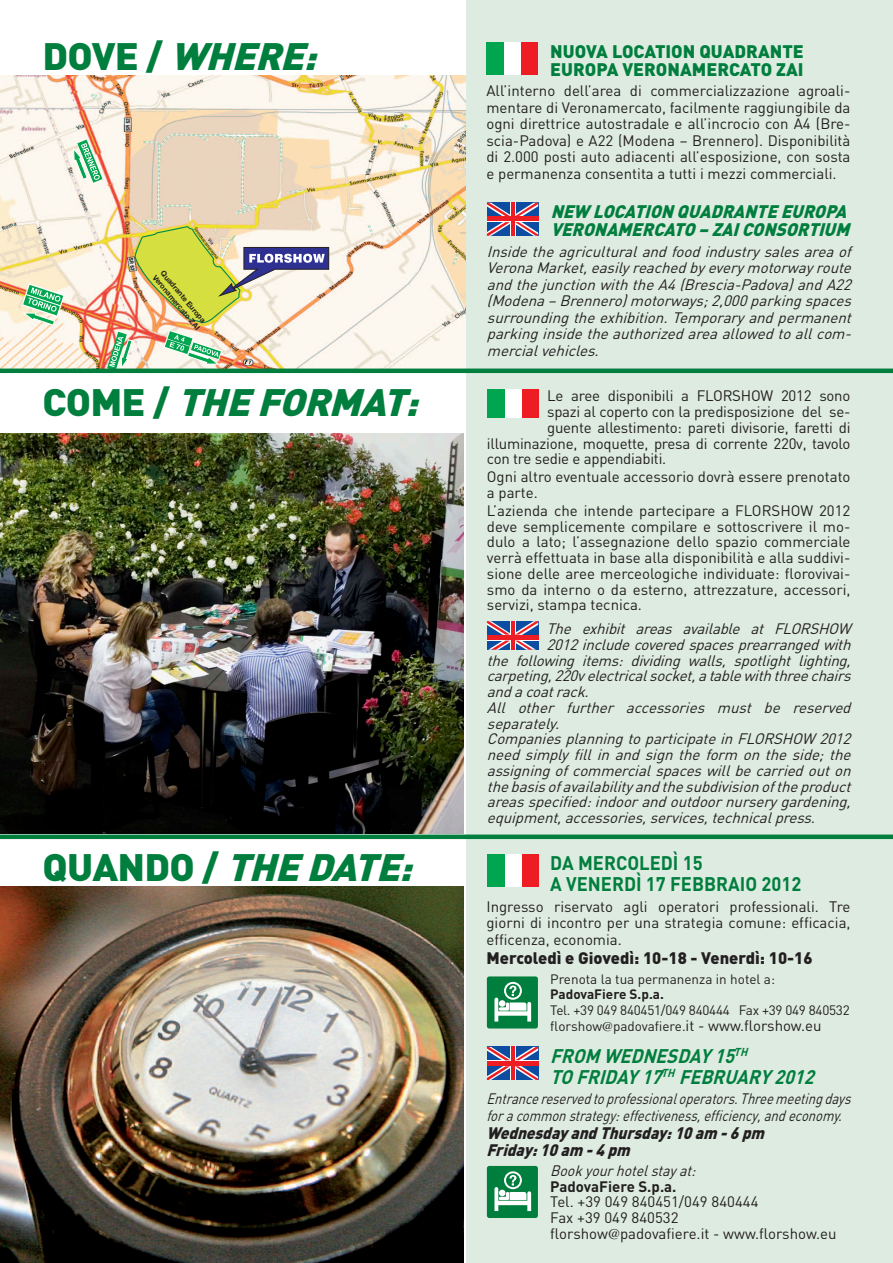
<style>
.page{position:relative;width:893px;height:1263px;background:#fff}
.page>*{position:absolute;margin:0;border:0;box-sizing:border-box;transform-origin:0 0}
.t1{font:italic 900 37.8px "DIN";color:#007e3d;scale:1.05 1}
.t2{font:italic 700 19.5px "DIN";color:#007e3d;scale:.93 1}
.t3{font:700 19.5px "DIN";color:#007e3d;scale:.94 1}
.t4{font:italic 900 18px "DIN";color:#007e3d;scale:.96 1}
.t5{font:900 18px "DIN";color:#007e3d}
.t6{font:italic 900 16.5px "DIN";color:#231f20;scale:.93 1}
.t7{font:900 16.5px "DIN";color:#231f20}
.t8{font:15px/16.5px "DIN";letter-spacing:-.01em;color:#231f20;text-align:justify}
.t9{font:italic 15px/16.5px "DIN";color:#231f20;text-align:justify}
.t10{font:italic 15px/16.5px "DIN";color:#231f20;scale:.86 1}
.t11{font:italic 15px "DIN";color:#231f20;scale:.93 1}
.t12{font:700 15px "DIN";color:#231f20}
.t13{font:13.5px "DIN";letter-spacing:-.01em;color:#231f20}
.t14{font:700 13.5px "DIN";color:#231f20}
.t15{font:700 7.5px/9px "Helvetica Neue";color:#231f20}
.s1{font-style:normal}
.s2{font-family:"Cochin"}
.s3{font-size:15px}
</style>
<div class="page">
<div style="left:466px;top:0;width:427px;height:1263px;background:#ddebe1"></div>
<img style="left:0;top:75px;width:466px;height:294px">
<svg style="left:21px;top:283px;width:44px;height:43px"></svg>
<svg style="left:73px;top:140px;width:29px;height:43px"></svg>
<img style="left:107px;top:223px;width:222px;height:146px">
<img style="left:0;top:887px;width:463px;height:376px">
<svg style="left:487px;top:203px;width:51px;height:33px"></svg>
<div style="left:486px;top:42px;width:52px;height:33px;background:#fff"></div>
<div style="left:486px;top:42px;width:18px;height:33px;background:#00a54f"></div>
<div style="left:521px;top:42px;width:17px;height:33px;background:#ee1d23"></div>
<svg style="left:487px;top:1047px;width:51px;height:33px"></svg>
<div style="left:487px;top:854px;width:52px;height:33px;background:#fff"></div>
<div style="left:487px;top:854px;width:17px;height:33px;background:#00a54f"></div>
<div style="left:522px;top:854px;width:17px;height:33px;background:#ee1d23"></div>
<svg style="left:487px;top:621px;width:51px;height:29px"></svg>
<div style="left:487px;top:389px;width:52px;height:29px;background:#fff"></div>
<div style="left:487px;top:389px;width:17px;height:29px;background:#00a54f"></div>
<div style="left:522px;top:389px;width:17px;height:29px;background:#ee1d23"></div>
<hr style="left:0;top:369px;width:893px;height:4px;background:#007e3d">
<div style="left:0;top:834px;width:893px;height:5px;background:#007e3d"></div>
<img style="left:0;top:434px;width:463px;height:399px">
<div style="left:487px;top:1166px;width:51px;height:52px;background:#007e3d;border-radius:2px"></div>
<svg style="left:494px;top:1171px;width:37px;height:40px"></svg>
<div style="left:487px;top:976px;width:51px;height:52px;background:#007e3d;border-radius:2px"></div>
<svg style="left:494px;top:982px;width:37px;height:39px"></svg>
<p class="t1" style="left:43px;top:31px;width:273px"><span class="s1">D O V E /</span> WHERE:</p>
<p class="t5" style="left:550px;top:39px;width:255px">NUOVA LOCATION QUADRANTE</p>
<p class="t5" style="left:550px;top:57px;width:255px">EUROPA VERONAMERCATO ZAI</p>
<p class="t8" style="left:486px;top:82px;width:366px">All’interno dell’area di commercializzazione agroali&shy;mentare di Veronamercato, facilmente raggiungibile da ogni direttrice autostradale e all’incrocio con A4 (Bre&shy;scia-Padova) e A22 (Modena – Brennero). Disponibilità di 2.000 posti auto adiacenti all’esposizione, con sosta e permanenza consentita a tutti i mezzi commerciali.</p>
<p class="t15" style="left:165px;top:267px;width:70px;rotate:50deg">Quadrante Europa<br>Veronamercato ZAI</p>
<p class="t4" style="left:551px;top:199px;width:316px">NEW LOCATION QUADRANTEEUROPA</p>
<p class="t4" style="left:551px;top:217px;width:318px">VERONAMERCATO –ZAICONSORTIUM</p>
<p class="t9" style="left:487px;top:243px;width:370px">Insidetheagriculturalandfoodindustrysalesareaof VeronaMarket,easilyreachedbyeverymotorwayroute andthejunctionwiththeA4(Brescia-Padova)andA22 (Modena–Brennero)motorways;2,000parkingspaces surroundingtheexhibition.Temporaryandpermanent parkinginsidetheauthorizedareaallowedtoallcom&shy;mercialvehicles.</p>
<p class="t1" style="left:43px;top:377px;width:370px"><span class="s1">C O M E /</span> THEFORMAT:</p>
<p class="t8" style="left:547px;top:387px;width:305px">Le aree disponibili a FLORSHOW 2012 sono</p>
<p class="t8" style="left:547px;top:403px;width:305px">spazi al coperto con la predisposizione del se-</p>
<p class="t8" style="left:547px;top:419px;width:305px">guente allestimento: pareti divisorie, faretti di</p>
<p class="t8" style="left:487px;top:435px;width:365px">illuminazione, moquette, presa di corrente 220v, tavolo</p>
<p class="t8" style="left:487px;top:450px;width:181px">con tre sedie e appendiabiti.</p>
<p class="t8" style="left:487px;top:469px;width:365px;line-height:15.8px">Ogni altro eventuale accessorio dovrà essere prenotato a parte.</p>
<p class="t8" style="left:487px;top:502px;width:365px;line-height:15.8px">L’azienda che intende partecipare a FLORSHOW 2012 deve semplicemente compilare e sottoscrivere il mo&shy;dulo a lato; l’assegnazione dello spazio commerciale verrà effettuata in base alla disponibilità e alla suddivi&shy;sione delle aree merceologiche individuate: florovivai&shy;smo da interno o da esterno, attrezzature, accessori, servizi, stampa tecnica.</p>
<p class="t9" style="left:547px;top:620px;width:310px">The exhibit areas available at FLORSHOW</p>
<p class="t9" style="left:547px;top:636px;width:310px">2012includecoveredspacesprearrangedwith</p>
<p class="t9" style="left:487px;top:652px;width:370px">the following items: dividing walls, spotlight lighting,</p>
<p class="t9" style="left:487px;top:667px;width:370px">carpeting,220velectricalsocket,atablewiththreechairs</p>
<p class="t9" style="left:487px;top:683px;width:108px">andacoatrack.</p>
<p class="t9" style="left:487px;top:699px;width:370px;line-height:15.8px">All other further accessories must be reserved separately.</p>
<p class="t9" style="left:487px;top:731px;width:370px;line-height:15.8px">CompaniesplanningtoparticipateinFLORSHOW 2012 need simply fill in and sign the form on the side; the assigningofcommercialspaceswillbecarriedouton thebasisofavailabilityandthesubdivisionoftheproduct areasspecified:indoorandoutdoornurserygardening, equipment,accessories,services,technicalpress.</p>
<p class="t1" style="left:43px;top:842px;width:365px"><span class="s1">Q U A N D O /</span> THEDATE:</p>
<p class="t3" style="left:550px;top:850px;width:164px">DA MERCOLEDÌ 15</p>
<p class="t3" style="left:550px;top:871px;width:269px">A VENERDÌ 17 FEBBRAIO 2012</p>
<p class="t8" style="left:486px;top:898px;width:366px">Ingresso riservato agli operatori professionali. Tre giorni di incontro per una strategia comune: efficacia, efficenza, economia.</p>
<p class="t7" style="left:486px;top:946px;width:328px">Mercoledì e Giovedì: 10-18 - Venerdì: 10-16</p>
<p class="t13" style="left:550px;top:970px;width:226px">Prenota la tua permanenza in hotel a:</p>
<p class="t14" style="left:550px;top:985px;width:115px">PadovaFiere S.p.a.</p>
<p class="t13" style="left:550px;top:1001px;width:301px">Tel. +39 049 840451/049 840444 Fax +39 049 840532</p>
<p class="t13" style="left:550px;top:1017px;width:273px">florshow<span class="s2">@</span>padovafiere.<span class="s3">it - www.florshow.eu</span></p>
<p class="t2" style="left:550px;top:1043px;width:217px">FROM WEDNESDAY15<sup>TH</sup></p>
<p class="t2" style="left:550px;top:1064px;width:292px">TOFRIDAY17<sup>TH</sup> FEBRUARY2012</p>
<p class="t10" style="left:486px;top:1090px;width:430px">Entrancereservedtoprofessionaloperators.Threemeetingdays foracommonstrategy:effectiveness,efficiency,andeconomy.</p>
<p class="t6" style="left:486px;top:1122px;width:306px">Wednesday andThursday:10am -6pm</p>
<p class="t6" style="left:486px;top:1139px;width:161px">Friday:10am -4pm</p>
<p class="t11" style="left:550px;top:1161px;width:163px">Bookyourhotelstayat:</p>
<p class="t12" style="left:550px;top:1176px;width:128px">PadovaFiere S.p.a.</p>
<p class="t8" style="left:550px;top:1193px;width:210px">Tel. +39 049 840451/049 840444</p>
<p class="t8" style="left:550px;top:1209px;width:130px">Fax +39 049 840532</p>
<p class="t8" style="left:550px;top:1224px;width:288px">florshow<span class="s2">@</span>padovafiere.it - www.florshow.eu</p>
</div>
